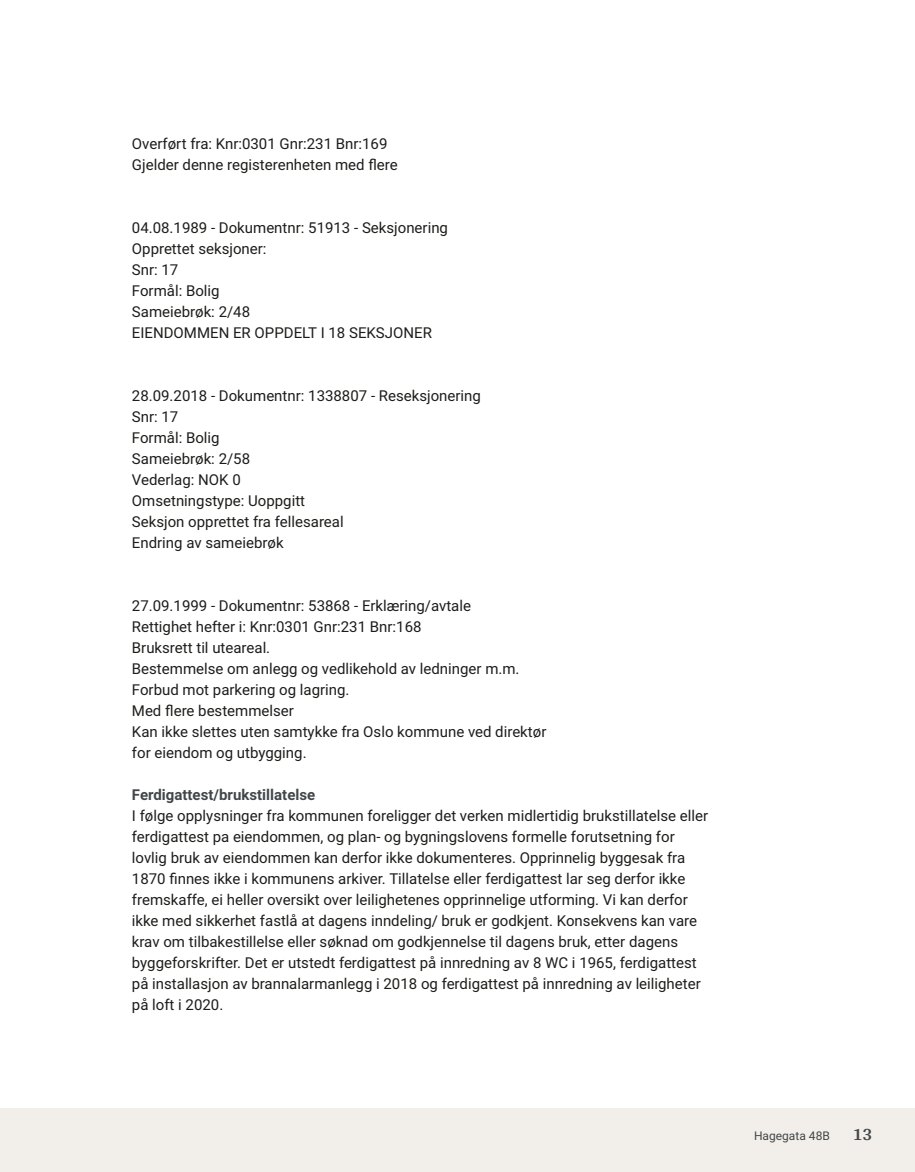
<style>
.page{position:relative;width:915px;height:1172px;background:#fff}
.page>*{position:absolute;margin:0;border:0;box-sizing:border-box;transform-origin:0 0}
.t1{font:700 18px "Arya";color:#414749}
.t2{font:15px/21px "Roboto Vitec";color:#1d1d1b}
.t3{font:700 15px "Roboto Vitec";color:#414749}
.t4{font:12px "Roboto Vitec";color:#414749}
</style>
<div class="page">
<div style="left:0;top:1108px;width:914px;height:64px;background:#f2eeea"></div>
<p class="t2" style="left:132px;top:132px;width:267px">Overført fra: Knr:0301 Gnr:231 Bnr:169<br>Gjelder denne registerenheten med flere</p>
<p class="t2" style="left:132px;top:216px;width:317px">04.08.1989 ‑ Dokumentnr: 51913 ‑ Seksjonering<br>Opprettet seksjoner:<br>Snr: 17<br>Formål: Bolig<br>Sameiebrøk: 2/ 48<br>EIENDOMMEN ER OPPDELT I 18 SEKSJONER</p>
<p class="t2" style="left:132px;top:384px;width:350px">28.09.2018 ‑ Dokumentnr: 1338807 ‑ Reseksjonering<br>Snr: 17<br>Formål: Bolig<br>Sameiebrøk: 2/ 58<br>Vederlag: NOK 0<br>Omsetningstype: Uoppgitt<br>Seksjon opprettet fra fellesareal<br>Endring av sameiebrøk</p>
<p class="t2" style="left:132px;top:594px;width:416px">27.09.1999 ‑ Dokumentnr: 53868 ‑ Erklæring/ avtale<br>Rettighet hefter i: Knr:0301 Gnr:231 Bnr:168<br>Bruksrett til uteareal.<br>Bestemmelse om anlegg og vedlikehold av ledninger m.m.<br>Forbud mot parkering og lagring.<br>Med flere bestemmelser<br>Kan ikke slettes uten samtykke fra Oslo kommune ved direktør for eiendom og utbygging.</p>
<p class="t3" style="left:132px;top:784px;width:185px">Ferdigattest/ brukstillatelse</p>
<p class="t2" style="left:132px;top:804px;width:577px">I følge opplysninger fra kommunen foreligger det verken midlertidig brukstillatelse eller ferdigattest pa eiendommen, og plan‑ og bygningslovens formelle forutsetning for lovlig bruk av eiendommen kan derfor ikke dokumenteres. Opprinnelig byggesak fra 1870 finnes ikke i kommunens arkiver. Tillatelse eller ferdigattest lar seg derfor ikke fremskaffe, ei heller oversikt over leilighetenes opprinnelige utforming. Vi kan derfor ikke med sikkerhet fastlå at dagens inndeling/ bruk er godkjent. Konsekvens kan vare krav om tilbakestillelse eller søknad om godkjennelse til dagens bruk, etter dagens byggeforskrifter. Det er utstedt ferdigattest på innredning av 8 WC i 1965, ferdigattest på installasjon av brannalarmanlegg i 2018 og ferdigattest på innredning av leiligheter på loft i 2020.</p>
<p class="t4" style="left:753px;top:1127px;width:77px">Hagegata 48B</p>
<p class="t1" style="left:852px;top:1123px;width:21px">13</p>
</div>
